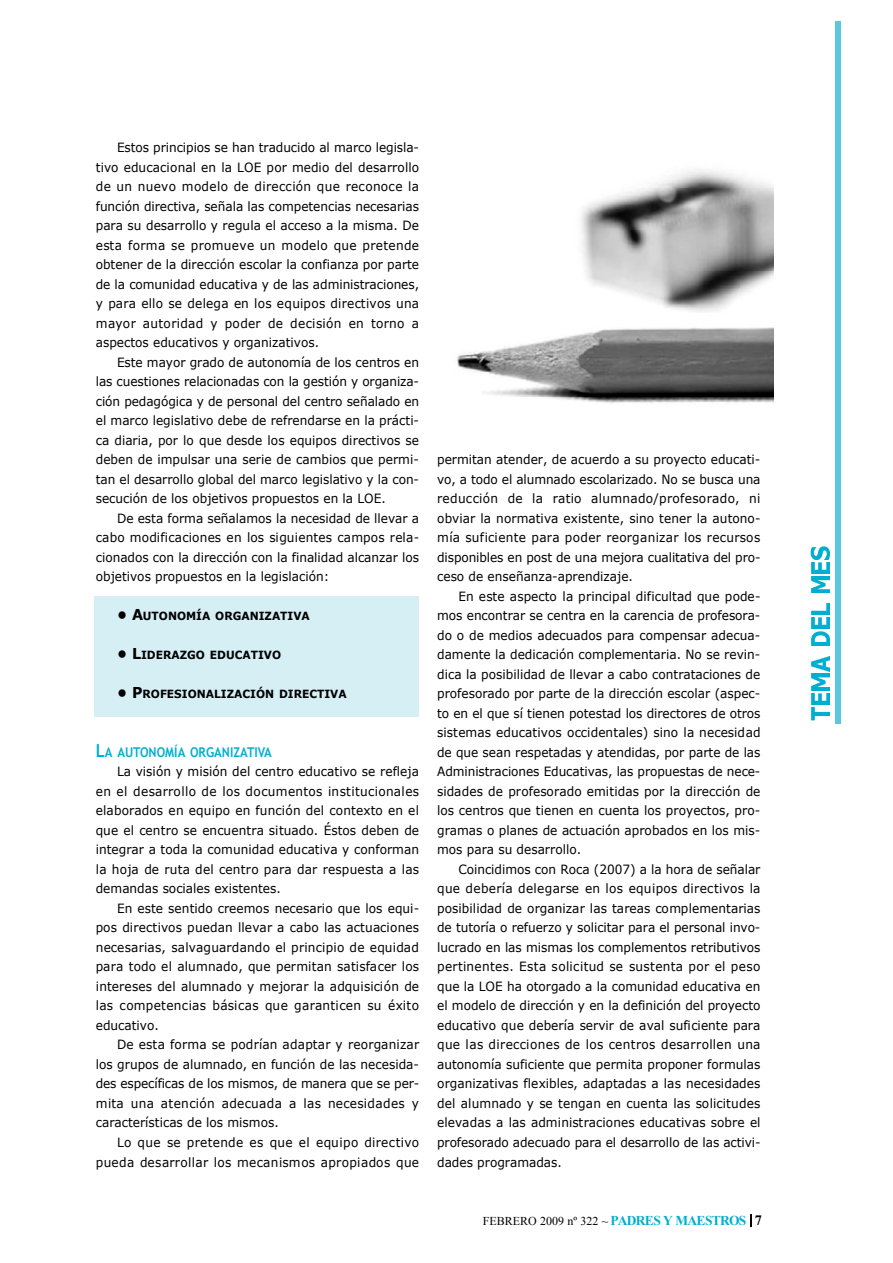
<style>
.page{position:relative;width:893px;height:1263px;background:#fff}
.page>*{position:absolute;margin:0;border:0;box-sizing:border-box;transform-origin:0 0}
.t1{font:700 13.5px "Trebuchet MS";color:#00aed0;scale:.9 1}
.t2{font:12.75px/19.5px "Verdana";color:#000;text-align:justify;scale:.95 1}
.t3{font:12.75px/19.5px "Verdana";letter-spacing:.025em;color:#000;text-align:right;scale:.95 1}
.t4{font:12px "Times New Roman";color:#000}
.t5{font:700 11.25px "Verdana";color:#000;scale:.95 1}
.s1{font-size:15px}
.s2{font-size:18px}
.s3{font-weight:700;font-size:13.5px;color:#00aed0}
.s4{font-weight:700;font-size:14.25px}
</style>
<div class="page">
<img style="left:811px;top:707px;width:18px;height:13px">
<img style="left:811px;top:693px;width:18px;height:12px">
<img style="left:811px;top:674px;width:18px;height:16px">
<img style="left:811px;top:656px;width:18px;height:16px">
<img style="left:811px;top:631px;width:18px;height:15px">
<img style="left:811px;top:617px;width:18px;height:12px">
<img style="left:811px;top:603px;width:18px;height:11px">
<img style="left:811px;top:577px;width:18px;height:16px">
<img style="left:811px;top:562px;width:18px;height:11px">
<img style="left:810px;top:546px;width:20px;height:13px">
<div style="left:835px;top:22px;width:6px;height:702px;background:#5bc7de"></div>
<img style="left:456px;top:169px;width:317px;height:235px">
<svg style="left:751px;top:1214px;width:1px;height:13px"></svg>
<div style="left:94px;top:596px;width:325px;height:121px;background:#d5eff5"></div>
<p class="t2" style="left:96px;top:137px;width:342px;text-indent:21px">Estos principios se han traducido al marco legisla&shy;tivo educacional en la LOE por medio del desarrollo de un nuevo modelo de dirección que reconoce la función directiva, señala las competencias necesarias para su desarrollo y regula el acceso a la misma. De esta forma se promueve un modelo que pretende obtener de la dirección escolar la confianza por parte de la comunidad educativa y de las administraciones, y para ello se delega en los equipos directivos una mayor autoridad y poder de decisión en torno a aspectos educativos y organizativos.</p>
<p class="t2" style="left:96px;top:352px;width:342px;text-indent:21px">Este mayor grado de autonomía de los centros en las cuestiones relacionadas con la gestión y organiza&shy;ción pedagógica y de personal del centro señalado en el marco legislativo debe de refrendarse en la prácti&shy;ca diaria, por lo que desde los equipos directivos se deben de impulsar una serie de cambios que permi&shy;tan el desarrollo global del marco legislativo y la con&shy;secución de los objetivos propuestos en la LOE.</p>
<p class="t2" style="left:96px;top:508px;width:342px;text-indent:21px">De esta forma señalamos la necesidad de llevar a cabo modificaciones en los siguientes campos rela&shy;cionados con la dirección con la finalidad alcanzar los objetivos propuestos en la legislación:</p>
<p class="t5" style="left:117px;top:609px;width:204px"><span class="s1">• A</span>UTONOMÍA ORGANIZATIVA</p>
<p class="t5" style="left:117px;top:648px;width:174px"><span class="s1">• L</span>IDERAZGO EDUCATIVO</p>
<p class="t5" style="left:117px;top:687px;width:243px"><span class="s1">• P</span>ROFESIONALIZACIÓN DIRECTIVA</p>
<p class="t1" style="left:96px;top:744px;width:197px"><span class="s2">L</span>A AUTONOMÍA ORGANIZATIVA</p>
<p class="t2" style="left:96px;top:761px;width:342px;text-indent:21px">La visión y misión del centro educativo se refleja en el desarrollo de los documentos institucionales elaborados en equipo en función del contexto en el que el centro se encuentra situado. Éstos deben de integrar a toda la comunidad educativa y conforman la hoja de ruta del centro para dar respuesta a las demandas sociales existentes.</p>
<p class="t2" style="left:96px;top:898px;width:342px;text-indent:21px">En este sentido creemos necesario que los equi&shy;pos directivos puedan llevar a cabo las actuaciones necesarias, salvaguardando el principio de equidad para todo el alumnado, que permitan satisfacer los intereses del alumnado y mejorar la adquisición de las competencias básicas que garanticen su éxito educativo.</p>
<p class="t2" style="left:96px;top:1035px;width:342px;text-indent:21px">De esta forma se podrían adaptar y reorganizar los grupos de alumnado, en función de las necesida&shy;des específicas de los mismos, de manera que se per&shy;mita una atención adecuada a las necesidades y características de los mismos.</p>
<p class="t3" style="left:96px;top:1132px;width:342px">Lo que se pretende es que el equipo directivo pueda desarrollar los mecanismos apropiados que</p>
<p class="t2" style="left:437px;top:450px;width:342px">permitan atender, de acuerdo a su proyecto educati&shy;vo, a todo el alumnado escolarizado. No se busca una reducción de la ratio alumnado/profesorado, ni obviar la normativa existente, sino tener la autono&shy;mía suficiente para poder reorganizar los recursos disponibles en post de una mejora cualitativa del pro&shy;ceso de enseñanza-aprendizaje.</p>
<p class="t2" style="left:437px;top:586px;width:342px;text-indent:21px">En este aspecto la principal dificultad que pode&shy;mos encontrar se centra en la carencia de profesora&shy;do o de medios adecuados para compensar adecua&shy;damente la dedicación complementaria. No se revin&shy;dica la posibilidad de llevar a cabo contrataciones de profesorado por parte de la dirección escolar (aspec&shy;to en el que sí tienen potestad los directores de otros sistemas educativos occidentales) sino la necesidad de que sean respetadas y atendidas, por parte de las Administraciones Educativas, las propuestas de nece&shy;sidades de profesorado emitidas por la dirección de los centros que tienen en cuenta los proyectos, pro&shy;gramas o planes de actuación aprobados en los mis&shy;mos para su desarrollo.</p>
<p class="t2" style="left:437px;top:859px;width:342px;text-indent:21px">Coincidimos con Roca (2007) a la hora de señalar que debería delegarse en los equipos directivos la posibilidad de organizar las tareas complementarias de tutoría o refuerzo y solicitar para el personal invo&shy;lucrado en las mismas los complementos retributivos pertinentes. Esta solicitud se sustenta por el peso que la LOE ha otorgado a la comunidad educativa en el modelo de dirección y en la definición del proyecto educativo que debería servir de aval suficiente para que las direcciones de los centros desarrollen una autonomía suficiente que permita proponer formulas organizativas flexibles, adaptadas a las necesidades del alumnado y se tengan en cuenta las solicitudes elevadas a las administraciones educativas sobre el profesorado adecuado para el desarrollo de las activi&shy;dades programadas.</p>
<p class="t4" style="left:483px;top:1214px;width:280px">FEBRERO 2009 nº 322 ~ <span class="s3">PADRES Y MAESTROS</span> <span class="s4">7</span></p>
</div>
